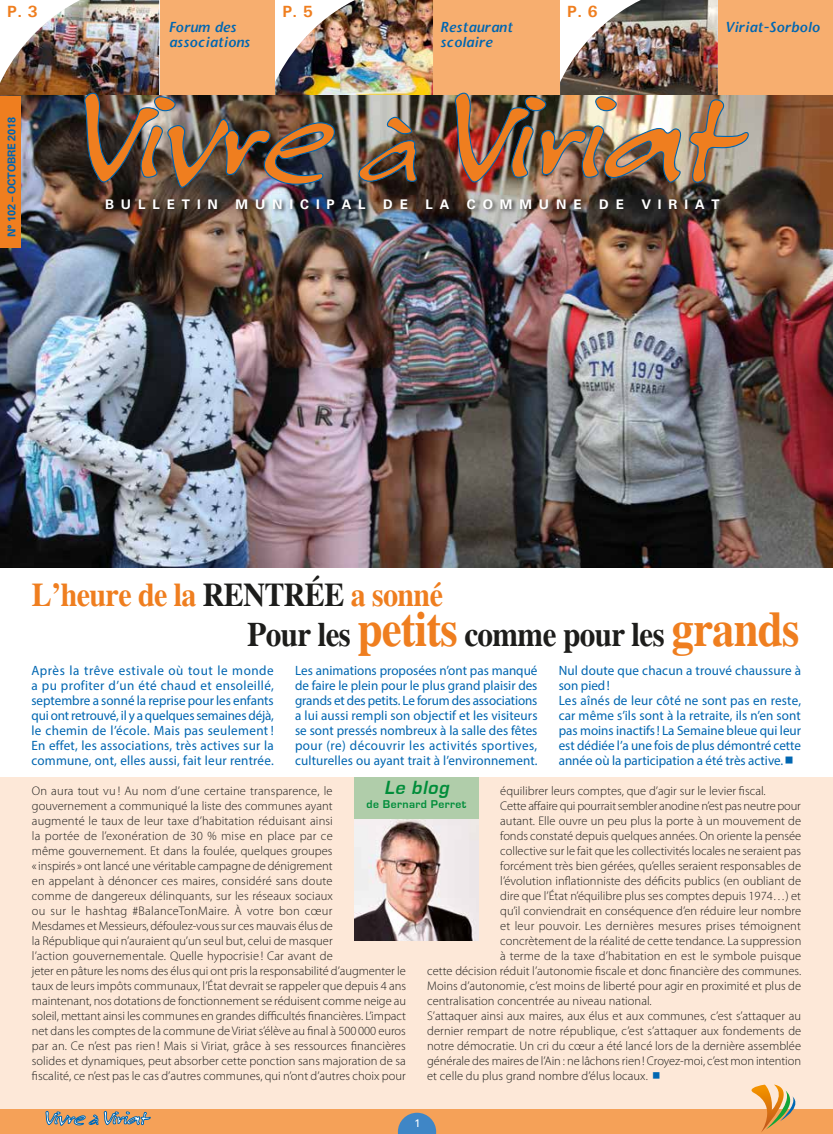
<style>
.page{position:relative;width:833px;height:1134px;background:#fff}
.page>*{position:absolute;margin:0;border:0;box-sizing:border-box;transform-origin:0 0}
.t1{font:700 33.62px "Times";letter-spacing:-.02em;color:#1d1d1b;scale:.92 1}
.t2{font:700 32.62px "Times";letter-spacing:-.02em;color:#ef7e1f;scale:.92 1}
.t3{font:italic 700 19.62px "Eurostile";color:#008d3a}
.t4{font:700 16.25px "Univers";color:#ef7e1f}
.t5{font:italic 13.75px/15px "Stone Sans Semi Boold";color:#0066b1}
.t6{font:13.5px/15px "Myriad Pro";letter-spacing:.01em;color:#0066b1;text-align:justify}
.t7{font:700 13.25px "Univers";letter-spacing:.52em;color:#fff}
.t8{font:300 12.5px/15px "Myriad Pro";letter-spacing:.005em;color:#1d1d1b}
.t9{font:700 11.62px "Eurostile";letter-spacing:.04em;color:#008d3a}
.t10{font:700 10.88px "Univers";letter-spacing:-.02em;color:#0066b1}
.t11{font:10.88px "Univers";color:#fff}
.s1{color:#1d1d1b}
.s2{font-size:48.88px;color:#ef7e1f}
</style>
<div class="page">
<div style="left:0;top:0;width:833px;height:96px;background:#f7ae6f"></div>
<img style="left:0;top:0;width:159px;height:96px">
<img style="left:560px;top:0;width:158px;height:92px">
<img style="left:275px;top:0;width:158px;height:92px">
<img style="left:0;top:96px;width:833px;height:471px">
<div style="left:0;top:777px;width:833px;height:357px;background:#fde8d8"></div>
<img style="left:83px;top:92px;width:666px;height:96px">
<div style="left:105px;top:198px;width:621px;height:17px;background:#1d1d1b;opacity:.75"></div>
<div style="left:0;top:96px;width:21px;height:151px;background:#ef7e1f"></div>
<img style="left:354px;top:819px;width:125px;height:121px">
<div style="left:354px;top:778px;width:125px;height:41px;background:#b0cdaa"></div>
<div style="left:0;top:1109px;width:833px;height:25px;background:#f5a158"></div>
<svg style="left:398px;top:1113px;width:38px;height:21px"></svg>
<svg style="left:46px;top:1110px;width:105px;height:16px"></svg>
<svg style="left:751px;top:1084px;width:45px;height:48px"></svg>
<h3 class="t4" style="left:7px;top:1px;width:32px">P. 3</h3>
<h3 class="t4" style="left:282px;top:1px;width:32px">P. 5</h3>
<h3 class="t4" style="left:567px;top:1px;width:32px">P. 6</h3>
<p class="t10" style="left:5px;top:237px;width:121px;rotate:-90deg">N° 102 – OCTOBRE 2018</p>
<p class="t5" style="left:169px;top:19px;width:83px">Forum des associations</p>
<p class="t5" style="left:440px;top:19px;width:74px">Restaurant scolaire</p>
<p class="t5" style="left:725px;top:19px;width:97px">Viriat-Sorbolo</p>
<p class="t7" style="left:105px;top:196px;width:114px">BULLETIN</p>
<p class="t7" style="left:235px;top:196px;width:132px">MUNICIPAL</p>
<p class="t7" style="left:383px;top:196px;width:26px">D E</p>
<p class="t7" style="left:425px;top:196px;width:25px">L A</p>
<p class="t7" style="left:467px;top:196px;width:116px">COMMUNE</p>
<p class="t7" style="left:599px;top:196px;width:26px">D E</p>
<p class="t7" style="left:641px;top:196px;width:80px">VIRIAT</p>
<h2 class="t2" style="left:32px;top:574px;width:448px">L’heure de la <span class="s1">RENTRÉE</span> a sonné</h2>
<h1 class="t1" style="left:248px;top:614px;width:601px">Pour les <span class="s2">petits</span> comme pour les <span class="s2">grands</span></h1>
<p class="t6" style="left:31px;top:663px;width:244px">Après la trêve estivale où tout le monde a pu profiter d’un été chaud et ensoleillé, septembre a sonné la reprise pour les enfants qui ont retrouvé, il y a quelques semaines déjà, le chemin de l’école. Mais pas seulement !<br>En effet, les associations, très actives sur la commune, ont, elles aussi, fait leur rentrée.</p>
<p class="t6" style="left:295px;top:663px;width:244px">Les animations proposées n’ont pas manqué de faire le plein pour le plus grand plaisir des grands et des petits. Le forum des associations a lui aussi rempli son objectif et les visiteurs se sont pressés nombreux à la salle des fêtes pour (re) découvrir les activités sportives, culturelles ou ayant trait à l’environnement.</p>
<p class="t6" style="left:559px;top:663px;width:244px;text-align:left">Nul doute que chacun a trouvé chaussure à son pied!<br>Les aînés de leur côté ne sont pas en reste, car même s’ils sont à la retraite, ils n’en sont pas moins inactifs! La Semaine bleue qui leur est dédiée l’a une fois de plus démontré cette année où la participation a été très active.</p>
<h3 class="t3" style="left:384px;top:777px;width:71px">Le blog</h3>
<p class="t9" style="left:366px;top:798px;width:101px">de Bernard Perret</p>
<p class="t8" style="left:32px;top:783px;width:376px">On aura tout vu ! Au nom d’une certaine transparence, le gouvernement a communiqué la liste des communes ayant<br>augmenté le taux de leur taxe d’habitation réduisant ainsi<br>la portée de l’exonération de 30 % mise en place par ce<br>même gouvernement. Et dans la foulée, quelques groupes<br>«inspirés» ont lancé une véritable campagne de dénigrement<br>en appelant à dénoncer ces maires, considéré sans doute<br>comme de dangereux délinquants, sur les réseaux sociaux<br>ou sur le hashtag #BalanceTonMaire. À votre bon cœur<br>Mesdames et Messieurs, défoulez-vous sur ces mauvais élus de<br>la République qui n’auraient qu’un seul but, celui de masquer<br>l’action gouvernementale. Quelle hypocrisie ! Car avant de<br>jeter en pâture les noms des élus qui ont pris la responsabilité d’augmenter le taux de leurs impôts communaux, l’État devrait se rappeler que depuis 4 ans maintenant, nos dotations de fonctionnement se réduisent comme neige au soleil, mettant ainsi les communes en grandes difficultés financières. L’impact net dans les comptes de la commune de Viriat s’élève au final à 500000 euros par an. Ce n’est pas rien ! Mais si Viriat, grâce à ses ressources financières solides et dynamiques, peut absorber cette ponction sans majoration de sa fiscalité, ce n’est pas le cas d’autres communes, qui n’ont d’autres choix pour</p>
<p class="t8" style="left:500px;top:783px;width:267px">équilibrer leurs comptes, que d’agir sur le levier fiscal.</p>
<p class="t8" style="left:500px;top:798px;width:302px">Cette affaire qui pourrait sembler anodine n’est pas neutre pour</p>
<p class="t8" style="left:500px;top:813px;width:302px">autant. Elle ouvre un peu plus la porte à un mouvement de</p>
<p class="t8" style="left:500px;top:828px;width:302px">fonds constaté depuis quelques années. On oriente la pensée</p>
<p class="t8" style="left:500px;top:843px;width:302px">collective sur le fait que les collectivités locales ne seraient pas</p>
<p class="t8" style="left:500px;top:858px;width:302px">forcément très bien gérées, qu’elles seraient responsables de</p>
<p class="t8" style="left:500px;top:873px;width:302px">l’évolution inflationniste des déficits publics (en oubliant de</p>
<p class="t8" style="left:500px;top:888px;width:302px">dire que l’État n’équilibre plus ses comptes depuis 1974…) et</p>
<p class="t8" style="left:500px;top:903px;width:302px">qu’il conviendrait en conséquence d’en réduire leur nombre</p>
<p class="t8" style="left:500px;top:918px;width:302px">et leur pouvoir. Les dernières mesures prises témoignent</p>
<p class="t8" style="left:500px;top:933px;width:302px">concrètement de la réalité de cette tendance. La suppression</p>
<p class="t8" style="left:500px;top:948px;width:302px">à terme de la taxe d’habitation en est le symbole puisque</p>
<p class="t8" style="left:427px;top:963px;width:375px">cette décision réduit l’autonomie fiscale et donc financière des communes.</p>
<p class="t8" style="left:427px;top:978px;width:375px">Moins d’autonomie, c’est moins de liberté pour agir en proximité et plus de</p>
<p class="t8" style="left:427px;top:993px;width:226px">centralisation concentrée au niveau national.</p>
<p class="t8" style="left:427px;top:1008px;width:375px">S’attaquer ainsi aux maires, aux élus et aux communes, c’est s’attaquer au</p>
<p class="t8" style="left:427px;top:1023px;width:376px">dernier rempart de notre république, c’est s’attaquer aux fondements de</p>
<p class="t8" style="left:427px;top:1038px;width:375px">notre démocratie. Un cri du cœur a été lancé lors de la dernière assemblée</p>
<p class="t8" style="left:427px;top:1053px;width:375px">générale des maires de l’Ain : ne lâchons rien! Croyez-moi, c’est mon intention</p>
<p class="t8" style="left:427px;top:1068px;width:222px">et celle du plus grand nombre d’élus locaux.</p>
<p class="t11" style="left:414px;top:1117px;width:8px">1</p>
</div>
